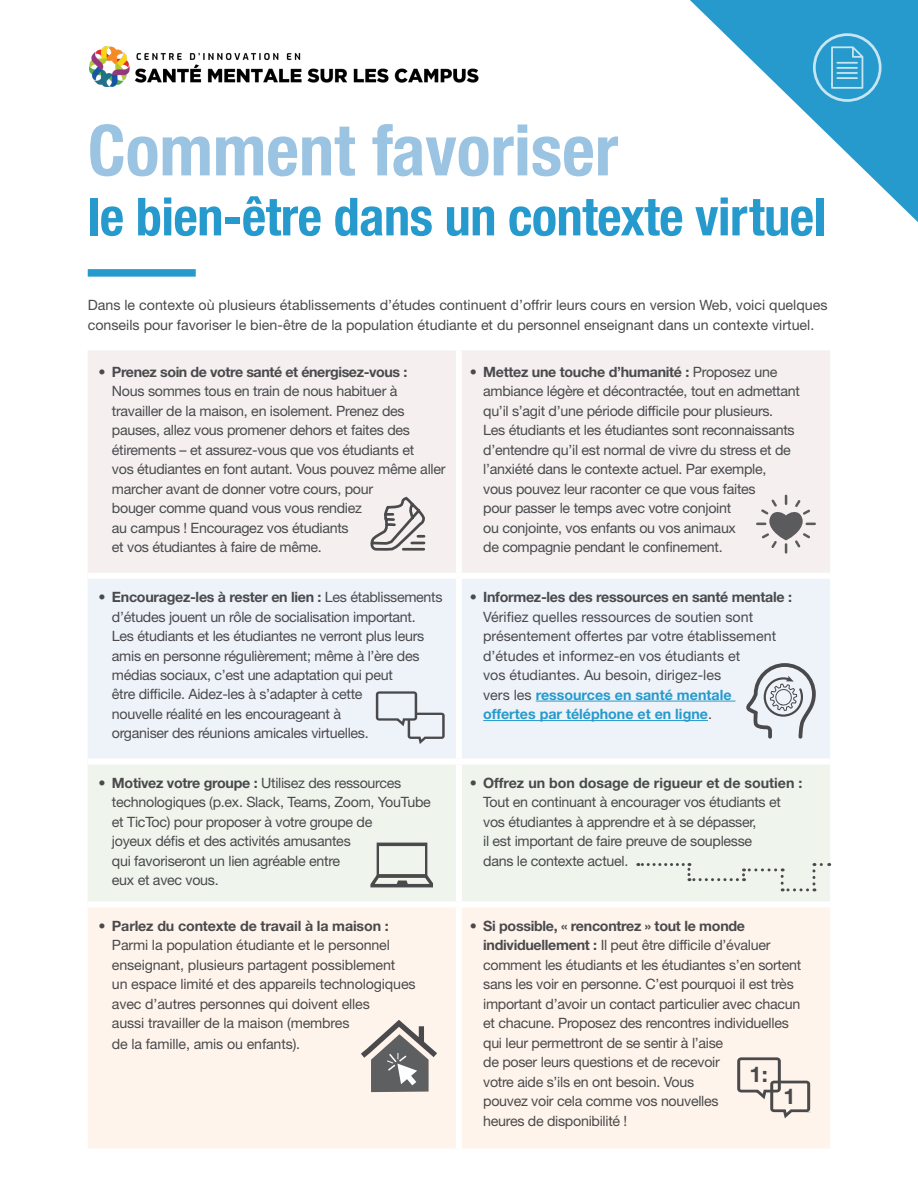
<style>
.page{position:relative;width:918px;height:1188px;background:#fff}
.page>*{position:absolute;margin:0;border:0;box-sizing:border-box;transform-origin:0 0}
.t1{font:700 condensed 70.5px "Helvetica Neue LT Std";color:#9bc3e2}
.t2{font:700 condensed 52.5px "Helvetica Neue LT Std";letter-spacing:-.01em;color:#269acd}
.t3{font:700 21.75px "Helvetica Neue LT Std";color:#4a4a4d}
.t4{font:14.25px/19.5px "Helvetica Neue LT Std";letter-spacing:-.02em;color:#4a4a4d}
.t5{font:14.25px/19.5px "Helvetica Neue LT Std";color:#4a4a4d}
.s1{font-weight:700}
.s2{font-weight:700;color:#269acd}
</style>
<div class="page">
<svg style="left:690px;top:0;width:228px;height:222px"></svg>
<div style="left:813px;top:33px;width:69px;height:69px;border:3px solid #fff;border-radius:50%"></div>
<svg style="left:831px;top:46px;width:32px;height:43px"></svg>
<img style="left:90px;top:46px;width:388px;height:40px">
<div style="left:88px;top:269px;width:108px;height:8px;background:#269acd"></div>
<div style="left:88px;top:351px;width:742px;height:222px;background:#f5eff0"></div>
<div style="left:88px;top:579px;width:742px;height:179px;background:#eef3f9"></div>
<div style="left:88px;top:765px;width:742px;height:136px;background:#eff5ed"></div>
<div style="left:88px;top:908px;width:742px;height:241px;background:#fff4eb"></div>
<div style="left:456px;top:350px;width:6px;height:223px;background:#fff"></div>
<div style="left:456px;top:579px;width:6px;height:180px;background:#fff"></div>
<div style="left:456px;top:765px;width:6px;height:137px;background:#fff"></div>
<div style="left:456px;top:907px;width:6px;height:242px;background:#fff"></div>
<hr style="left:536px;top:701px;width:199px;height:1px;background:#269acd">
<hr style="left:483px;top:720px;width:225px;height:1px;background:#269acd">
<svg style="left:755px;top:493px;width:62px;height:62px"></svg>
<svg style="left:376px;top:691px;width:69px;height:53px;background:#d4d8de"></svg>
<svg style="left:746px;top:663px;width:70px;height:76px;background:#cacdd3"></svg>
<svg style="left:370px;top:843px;width:63px;height:44px;background:#c1c5c0"></svg>
<svg style="left:638px;top:863px;width:183px;height:28px;background:#e5eae3"></svg>
<svg style="left:355px;top:1012px;width:88px;height:80px;background:#bbb5b1"></svg>
<svg style="left:737px;top:1057px;width:74px;height:61px;background:#dfd5cf"></svg>
<svg style="left:367px;top:496px;width:60px;height:57px"></svg>
<h1 class="t1" style="left:88px;top:108px;width:532px">Comment favoriser</h1>
<h2 class="t2" style="left:88px;top:185px;width:740px">le bien-être dans un contexte virtuel</h2>
<p class="t5" style="left:88px;top:294px;width:741px;line-height:20.2px">Dans le contexte où plusieurs établissements d’études continuent d’offrir leurs cours en version Web, voici quelques conseils pour favoriser le bien-être de la population étudiante et du personnel enseignant dans un contexte virtuel.</p>
<p class="t4" style="left:112px;top:362px;width:335px;text-indent:-13px">• <span class="s1">Prenez soin de votre santé et énergisez-vous :<br></span>Nous sommes tous en train de nous habituer à travailler de la maison, en isolement. Prenez des pauses, allez vous promener dehors et faites des étirements – et assurez-vous que vos étudiants et<br>vos étudiantes en font autant. Vous pouvez même aller marcher avant de donner votre cours, pour<br>bouger comme quand vous vous rendiez<br>au campus ! Encouragez vos étudiants<br>et vos étudiantes à faire de même.</p>
<p class="t4" style="left:483px;top:362px;width:318px;text-indent:-13px">• <span class="s1">Mettez une touche d’humanité :</span> Proposez une ambiance légère et décontractée, tout en admettant qu’il s’agit d’une période difficile pour plusieurs.<br>Les étudiants et les étudiantes sont reconnaissants d’entendre qu’il est normal de vivre du stress et de l’anxiété dans le contexte actuel. Par exemple,<br>vous pouvez leur raconter ce que vous faites<br>pour passer le temps avec votre conjoint<br>ou conjointe, vos enfants ou vos animaux<br>de compagnie pendant le confinement.</p>
<p class="t4" style="left:112px;top:587px;width:332px;text-indent:-13px">• <span class="s1">Encouragez-les à rester en lien :</span> Les établissements d’études jouent un rôle de socialisation important.<br>Les étudiants et les étudiantes ne verront plus leurs amis en personne régulièrement; même à l’ère des médias sociaux, c’est une adaptation qui peut<br>être difficile. Aidez-les à s’adapter à cette<br>nouvelle réalité en les encourageant à<br>organiser des réunions amicales virtuelles.</p>
<p class="t5" style="left:483px;top:587px;width:310px;text-indent:-13px">• <span class="s1">Informez-les des ressources en santé mentale :<br></span>Vérifiez quelles ressources de soutien sont présentement offertes par votre établissement d’études et informez-en vos étudiants et<br>vos étudiantes. Au besoin, dirigez-les<br>vers les <span class="s2">ressources en santé mentale<br>offertes par téléphone et en ligne</span>.</p>
<p class="t4" style="left:112px;top:773px;width:320px;text-indent:-13px">• <span class="s1">Motivez votre groupe :</span> Utilisez des ressources technologiques (p.ex. Slack, Teams, Zoom, YouTube et TicToc) pour proposer à votre groupe de<br>joyeux défis et des activités amusantes<br>qui favoriseront un lien agréable entre<br>eux et avec vous.</p>
<p class="t4" style="left:483px;top:773px;width:321px;text-indent:-13px">• <span class="s1">Offrez un bon dosage de rigueur et de soutien :<br></span>Tout en continuant à encourager vos étudiants et vos étudiantes à apprendre et à se dépasser,<br>il est important de faire preuve de souplesse<br>dans le contexte actuel.</p>
<p class="t4" style="left:112px;top:916px;width:305px;text-indent:-13px">• <span class="s1">Parlez du contexte de travail à la maison :<br></span>Parmi la population étudiante et le personnel enseignant, plusieurs partagent possiblement<br>un espace limité et des appareils technologiques avec d’autres personnes qui doivent elles<br>aussi travailler de la maison (membres<br>de la famille, amis ou enfants).</p>
<p class="t4" style="left:483px;top:916px;width:320px;text-indent:-13px">• <span class="s1">Si possible, « rencontrez » tout le monde individuellement :</span> Il peut être difficile d’évaluer comment les étudiants et les étudiantes s’en sortent sans les voir en personne. C’est pourquoi il est très important d’avoir un contact particulier avec chacun et chacune. Proposez des rencontres individuelles qui leur permettront de se sentir à l’aise<br>de poser leurs questions et de recevoir<br>votre aide s’ils en ont besoin. Vous<br>pouvez voir cela comme vos nouvelles<br>heures de disponibilité !</p>
<h3 class="t3" style="left:750px;top:1060px;width:20px">1:</h3>
<h3 class="t3" style="left:784px;top:1082px;width:14px">1</h3>
</div>
